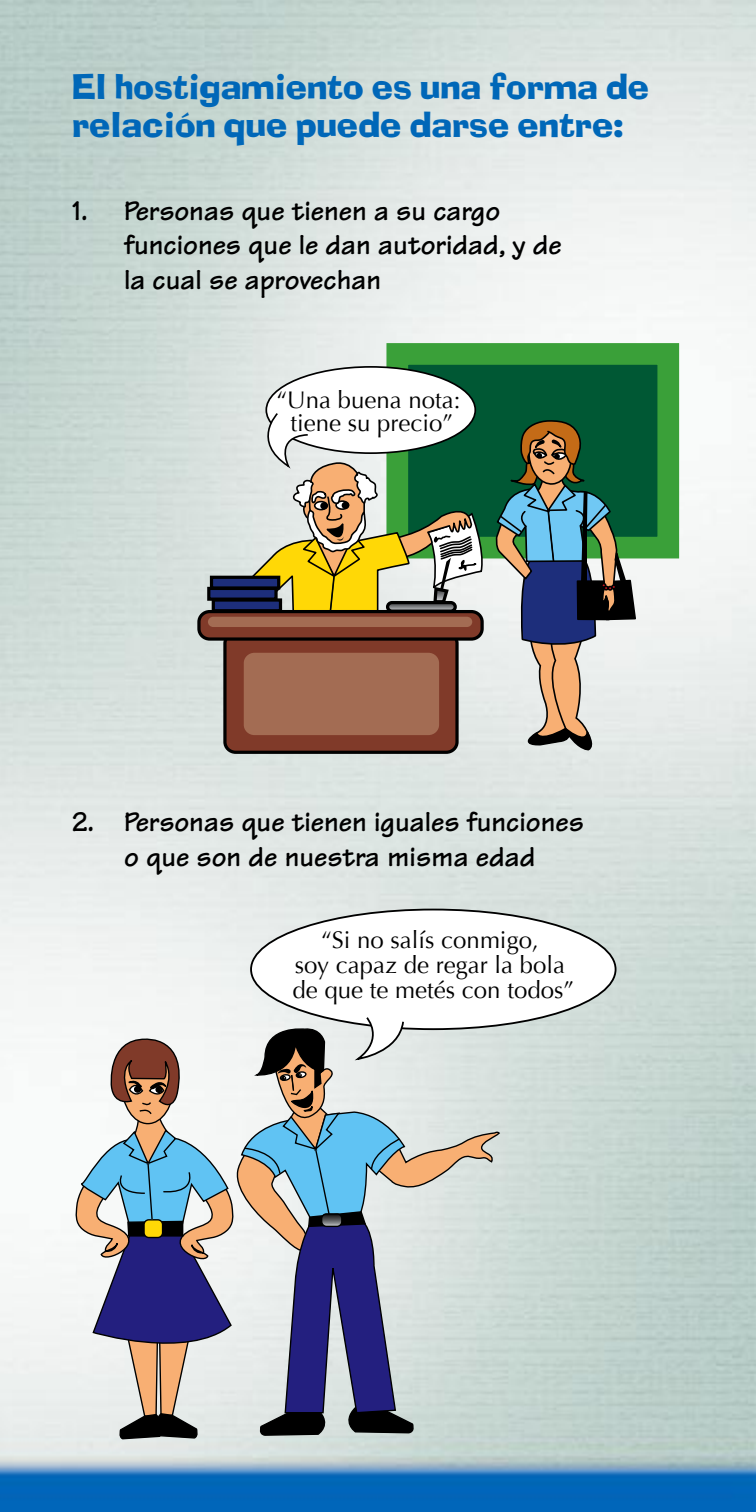
<style>
.page{position:relative;width:756px;height:1512px;background:#fff}
.page>*{position:absolute;margin:0;border:0;box-sizing:border-box;transform-origin:0 0}
.TIT2{font:34px/38px "Ad Lib Font";color:#0067b8}
.TIT3{font:700 29px/34.8px "Tekton";color:#000}
.t1{font:24px/25.2px "Optima";color:#000;text-align:center}
</style>
<div class="page">
<img style="left:0;top:0;width:756px;height:1512px">
<div style="left:397px;top:354px;width:271px;height:194px;background:#005834"></div>
<div style="left:386px;top:343px;width:293px;height:215px;border:22px solid #3aa039"></div>
<div style="left:225px;top:633px;width:232px;height:119px;background:#803a29;border-radius:11px"></div>
<div style="left:223px;top:631px;width:236px;height:123px;border:3px solid #000;border-radius:11px"></div>
<div style="left:199px;top:612px;width:283px;height:27px;background:#803a29;border-radius:11px"></div>
<div style="left:197px;top:610px;width:287px;height:31px;border:3px solid #000;border-radius:11px"></div>
<div style="left:244px;top:653px;width:195px;height:82px;background:#a36c53;border-radius:11px"></div>
<div style="left:208px;top:617px;width:264px;height:10px;background:#a36c53;border-radius:5px"></div>
<div style="left:213px;top:600px;width:68px;height:11px;background:#1d2e7b"></div>
<div style="left:212px;top:598px;width:70px;height:14px;border:3px solid #000"></div>
<div style="left:209px;top:588px;width:67px;height:11px;background:#1d2e7b"></div>
<div style="left:207px;top:587px;width:71px;height:14px;border:3px solid #000"></div>
<div style="left:212px;top:577px;width:67px;height:11px;background:#1d2e7b"></div>
<div style="left:210px;top:576px;width:70px;height:14px;border:3px solid #000"></div>
<svg style="left:494px;top:420px;width:143px;height:341px"></svg>
<div style="left:266px;top:367px;width:209px;height:86px;background:#fff;border-radius:50%"></div>
<svg style="left:248px;top:412px;width:237px;height:206px"></svg>
<div style="left:251px;top:910px;width:365px;height:119px;background:#fff;border-radius:50%"></div>
<svg style="left:73px;top:1016px;width:428px;height:424px"></svg>
<p class="TIT2" style="left:72px;top:68px;width:579px">El hostigamiento es una forma de relación que puede darse entre:</p>
<p class="TIT3" style="left:124px;top:193px;width:439px;text-indent:-52px">1. Personas que tienen a su cargo funciones que le dan autoridad, y de la cual se aprovechan</p>
<p class="t1" style="left:276px;top:389px;width:186px;line-height:23px">“Una buena nota: tiene su precio”</p>
<p class="TIT3" style="left:72px;top:805px;width:513px;text-align:center">2. Personas que tienen iguales funciones o que son de nuestra misma edad</p>
<p class="t1" style="left:293px;top:927px;width:283px">“Si no salís conmigo,<br>soy capaz de regar la bola de que te metés con todos”</p>
</div>
